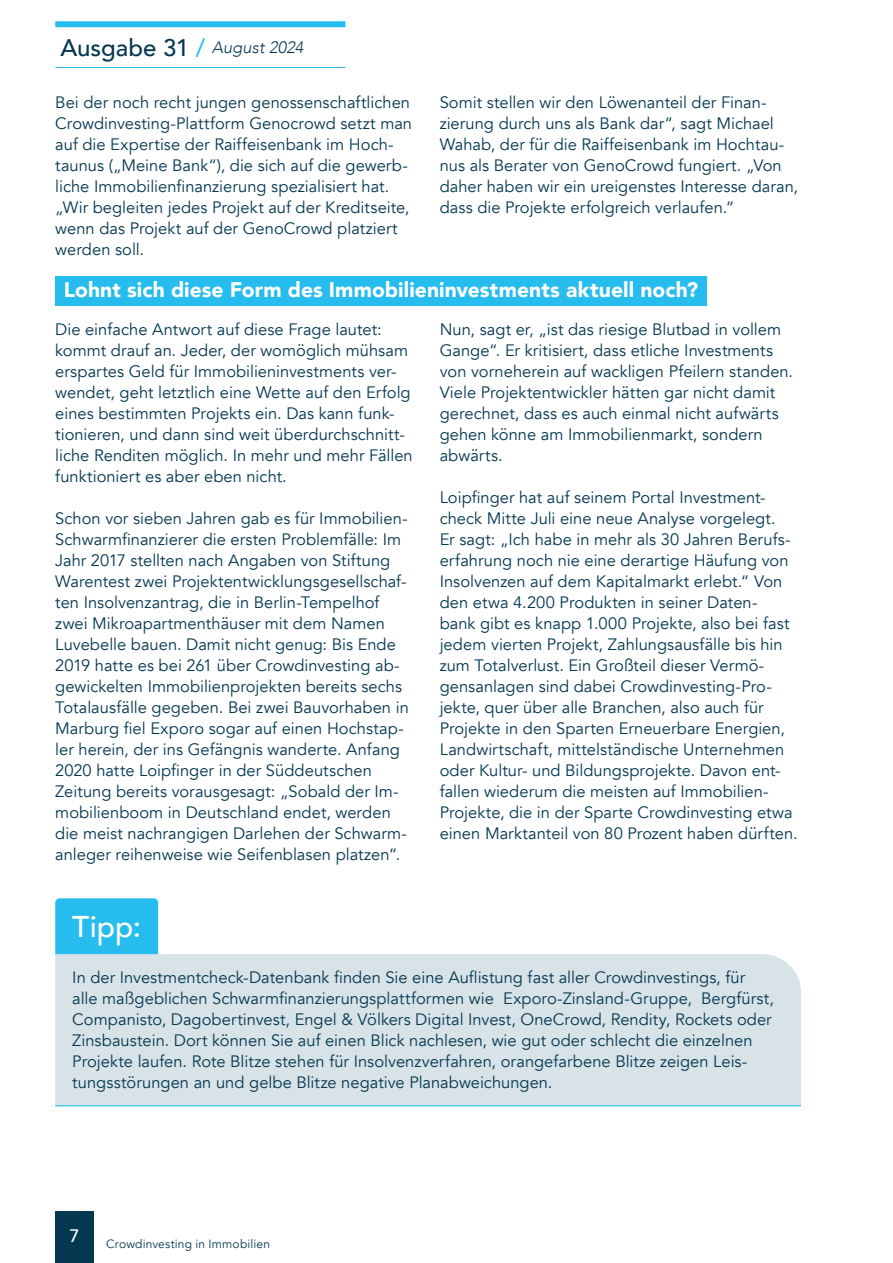
<style>
.page{position:relative;width:893px;height:1263px;background:#fff}
.page>*{position:absolute;margin:0;border:0;box-sizing:border-box;transform-origin:0 0}
.t1{font:500 30px "Avenir";color:#fff}
.t2{font:900 21px "Avenir";letter-spacing:.005em;color:#fff}
.t3{font:500 18px "Avenir";color:#fff}
.t4{font:16.5px/21px "Avenir";color:#043851}
.t5{font:italic 300 16.5px "Avenir";letter-spacing:.01em;color:#043851}
.t6{font:12px "Avenir";letter-spacing:.015em;color:#043851}
.s1{font-weight:500;font-style:normal;font-size:24px}
.s2{font-weight:500;font-style:normal;font-size:24px;color:#26bcee}
</style>
<div class="page">
<div style="left:55px;top:21px;width:290px;height:6px;background:#26bcee"></div>
<hr style="left:55px;top:67px;width:290px;height:1px;background:#26bcee">
<div style="left:55px;top:1211px;width:39px;height:52px;background:#043851"></div>
<div style="left:55px;top:276px;width:652px;height:29px;background:#26bcee"></div>
<div style="left:55px;top:898px;width:103px;height:56px;background:#26bcee"></div>
<div style="left:55px;top:954px;width:746px;height:151px;background:#d8e3e8"></div>
<hr style="left:55px;top:1105px;width:746px;height:1px;background:#26bcee">
<p class="t5" style="left:60px;top:38px;width:245px"><span class="s1">Ausgabe 31</span> <span class="s2">/</span> August 2024</p>
<p class="t4" style="left:55px;top:92px;width:358px">Bei der noch recht jungen genossenschaftlichen Crowdinvesting-Plattform Genocrowd setzt man auf die Expertise der Raiffeisenbank im Hoch&shy;taunus („Meine Bank“), die sich auf die gewerb&shy;liche Immobilienfinanzierung spezialisiert hat. „Wir begleiten jedes Projekt auf der Kreditseite, wenn das Projekt auf der GenoCrowd platziert werden soll.</p>
<p class="t4" style="left:440px;top:92px;width:360px">Somit stellen wir den Löwenanteil der Finan&shy;zierung durch uns als Bank dar“, sagt Michael Wahab, der für die Raiffeisenbank im Hochtau&shy;nus als Berater von GenoCrowd fungiert. „Von daher haben wir ein ureigenstes Interesse daran, dass die Projekte erfolgreich verlaufen.“</p>
<p class="t2" style="left:64px;top:272px;width:636px">Lohnt sich diese Form des Immobilieninvestments aktuell noch?</p>
<p class="t4" style="left:55px;top:319px;width:359px">Die einfache Antwort auf diese Frage lautet: kommt drauf an. Jeder, der womöglich mühsam erspartes Geld für Immobilieninvestments ver&shy;wendet, geht letztlich eine Wette auf den Erfolg eines bestimmten Projekts ein. Das kann funk&shy;tionieren, und dann sind weit überdurchschnitt&shy;liche Renditen möglich. In mehr und mehr Fällen funktioniert es aber eben nicht.</p>
<p class="t4" style="left:55px;top:508px;width:355px">Schon vor sieben Jahren gab es für Immobilien-Schwarmfinanzierer die ersten Problemfälle: Im Jahr 2017 stellten nach Angaben von Stiftung Warentest zwei Projektentwicklungsgesellschaf&shy;ten Insolvenzantrag, die in Berlin-Tempelhof zwei Mikroapartmenthäuser mit dem Namen Luvebelle bauen. Damit nicht genug: Bis Ende 2019 hatte es bei 261 über Crowdinvesting ab&shy;gewickelten Immobilienprojekten bereits sechs Totalausfälle gegeben. Bei zwei Bauvorhaben in Marburg fiel Exporo sogar auf einen Hochstap&shy;ler herein, der ins Gefängnis wanderte. Anfang 2020 hatte Loipfinger in der Süddeutschen Zeitung bereits vorausgesagt: „Sobald der Im&shy;mobilienboom in Deutschland endet, werden die meist nachrangigen Darlehen der Schwarm&shy;anleger reihenweise wie Seifenblasen platzen“.</p>
<p class="t4" style="left:440px;top:319px;width:355px">Nun, sagt er, „ist das riesige Blutbad in vollem Gange“. Er kritisiert, dass etliche Investments von vorneherein auf wackligen Pfeilern standen.<br>Viele Projektentwickler hätten gar nicht damit gerechnet, dass es auch einmal nicht aufwärts gehen könne am Immobilienmarkt, sondern abwärts.</p>
<p class="t4" style="left:440px;top:487px;width:359px">Loipfinger hat auf seinem Portal Investment&shy;check Mitte Juli eine neue Analyse vorgelegt.<br>Er sagt: „Ich habe in mehr als 30 Jahren Berufs&shy;erfahrung noch nie eine derartige Häufung von Insolvenzen auf dem Kapitalmarkt erlebt.“ Von den etwa 4.200 Produkten in seiner Daten-<br>bank gibt es knapp 1.000 Projekte, also bei fast jedem vierten Projekt, Zahlungsausfälle bis hin zum Totalverlust. Ein Großteil dieser Vermö&shy;gensanlagen sind dabei Crowdinvesting-Pro&shy;jekte, quer über alle Branchen, also auch für Projekte in den Sparten Erneuerbare Energien, Landwirtschaft, mittelständische Unternehmen oder Kultur- und Bildungsprojekte. Davon ent&shy;fallen wiederum die meisten auf Immobilien-Projekte, die in der Sparte Crowdinvesting etwa einen Marktanteil von 80 Prozent haben dürften.</p>
<h1 class="t1" style="left:72px;top:901px;width:70px">Tipp:</h1>
<p class="t4" style="left:72px;top:967px;width:703px">In der Investmentcheck-Datenbank finden Sie eine Auflistung fast aller Crowdinvestings, für alle maßgeblichen Schwarmfinanzierungsplattformen wie Exporo-Zinsland-Gruppe, Bergfürst, Companisto, Dagobertinvest, Engel &amp; Völkers Digital Invest, OneCrowd, Rendity, Rockets oder Zinsbaustein. Dort können Sie auf einen Blick nachlesen, wie gut oder schlecht die einzelnen Projekte laufen. Rote Blitze stehen für Insolvenzverfahren, orangefarbene Blitze zeigen Leis&shy;tungsstörungen an und gelbe Blitze negative Planabweichungen.</p>
<p class="t3" style="left:69px;top:1220px;width:12px">7</p>
<p class="t6" style="left:106px;top:1236px;width:165px">Crowdinvesting in Immobilien</p>
</div>
